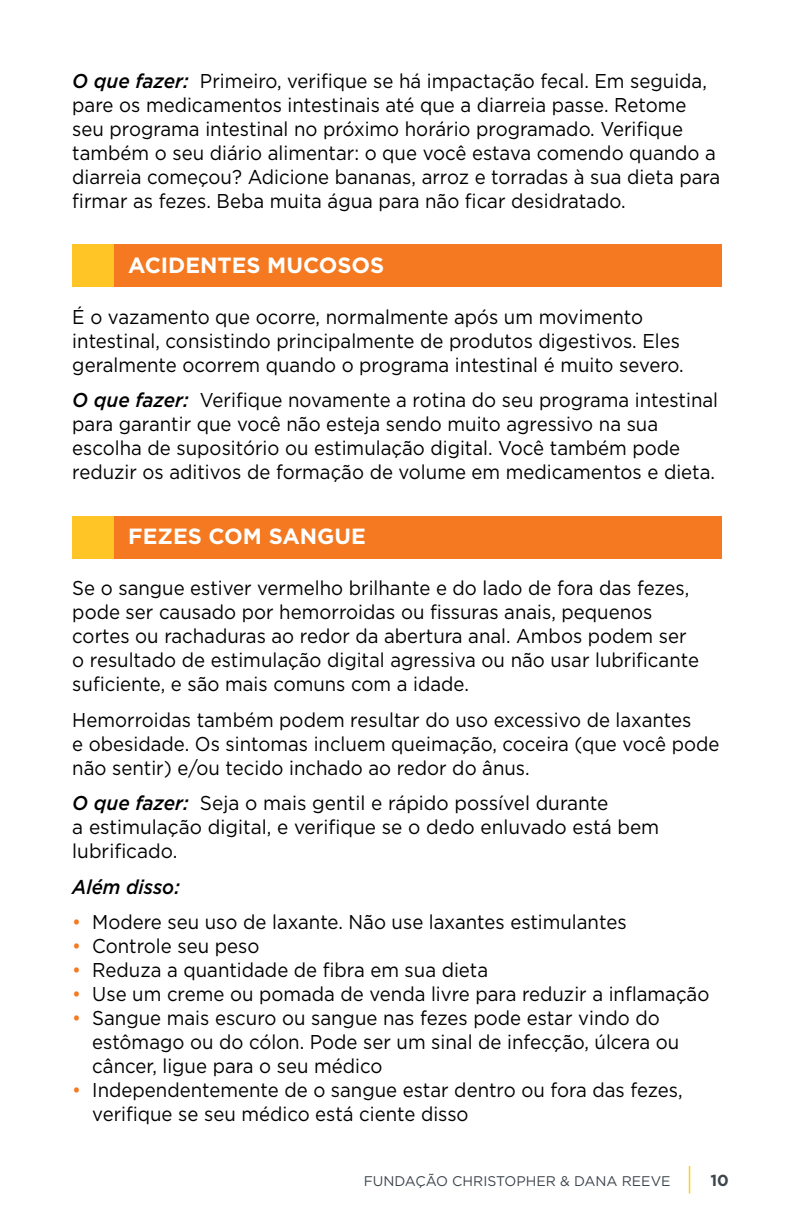
<style>
.page{position:relative;width:792px;height:1224px;background:#fff}
.page>*{position:absolute;margin:0;border:0;box-sizing:border-box;transform-origin:0 0}
.t1{font:700 22px "Gotham";color:#fff}
.t2{font:20px/24px "Gotham";color:#000;scale:.93 1}
.t3{font:20px/24px "Gotham";color:#000;scale:.95 1}
.t4{font:italic 500 20px "Gotham";color:#000;scale:.93 1}
.t5{font:700 16px "Gotham";color:#3d464c}
.t6{font:14px "Gotham";color:#3d464c}
.s1{font-weight:500;font-style:italic}
.s2{color:#f47920}
</style>
<div class="page">
<svg style="left:689px;top:1166px;width:1px;height:28px"></svg>
<div style="left:72px;top:245px;width:42px;height:42px;background:#ffc425"></div>
<div style="left:114px;top:245px;width:607px;height:42px;background:#f47920"></div>
<div style="left:72px;top:517px;width:42px;height:42px;background:#ffc425"></div>
<div style="left:114px;top:517px;width:607px;height:42px;background:#f47920"></div>
<p class="t2" style="left:72px;top:68px;width:698px"><span class="s1">O que fazer:</span> Primeiro, verifique se há impactação fecal. Em seguida, pare os medicamentos intestinais até que a diarreia passe. Retome seu programa intestinal no próximo horário programado. Verifique também o seu diário alimentar: o que você estava comendo quando a diarreia começou? Adicione bananas, arroz e torradas à sua dieta para firmar as fezes. Beba muita água para não ficar desidratado.</p>
<p class="t1" style="left:128px;top:251px;width:257px">ACIDENTES MUCOSOS</p>
<p class="t2" style="left:72px;top:304px;width:659px">É o vazamento que ocorre, normalmente após um movimento intestinal, consistindo principalmente de produtos digestivos. Eles geralmente ocorrem quando o programa intestinal é muito severo.</p>
<p class="t2" style="left:72px;top:388px;width:696px"><span class="s1">O que fazer:</span> Verifique novamente a rotina do seu programa intestinal para garantir que você não esteja sendo muito agressivo na sua escolha de supositório ou estimulação digital. Você também pode reduzir os aditivos de formação de volume em medicamentos e dieta.</p>
<p class="t1" style="left:128px;top:522px;width:239px">FEZES COM SANGUE</p>
<p class="t2" style="left:72px;top:576px;width:675px">Se o sangue estiver vermelho brilhante e do lado de fora das fezes, pode ser causado por hemorroidas ou fissuras anais, pequenos cortes ou rachaduras ao redor da abertura anal. Ambos podem ser o resultado de estimulação digital agressiva ou não usar lubrificante suficiente, e são mais comuns com a idade.</p>
<p class="t2" style="left:72px;top:707px;width:698px">Hemorroidas também podem resultar do uso excessivo de laxantes<br>e obesidade. Os sintomas incluem queimação, coceira (que você pode não sentir) e/ou tecido inchado ao redor do ânus.</p>
<p class="t3" style="left:72px;top:791px;width:619px"><span class="s1">O que fazer:</span> Seja o mais gentil e rápido possível durante<br>a estimulação digital, e verifique se o dedo enluvado está bem lubrificado.</p>
<p class="t4" style="left:72px;top:874px;width:117px">Além disso:</p>
<p class="t2" style="left:72px;top:910px;width:598px"><span class="s2">•</span> Modere seu uso de laxante. Não use laxantes estimulantes</p>
<p class="t2" style="left:72px;top:934px;width:203px"><span class="s2">•</span> Controle seu peso</p>
<p class="t2" style="left:72px;top:958px;width:449px"><span class="s2">•</span> Reduza a quantidade de fibra em sua dieta</p>
<p class="t2" style="left:72px;top:982px;width:687px"><span class="s2">•</span> Use um creme ou pomada de venda livre para reduzir a inflamação</p>
<p class="t2" style="left:92px;top:1006px;width:633px;text-indent:-20px"><span class="s2">•</span> Sangue mais escuro ou sangue nas fezes pode estar vindo do estômago ou do cólon. Pode ser um sinal de infecção, úlcera ou câncer, ligue para o seu médico</p>
<p class="t2" style="left:92px;top:1078px;width:636px;text-indent:-20px"><span class="s2">•</span> Independentemente de o sangue estar dentro ou fora das fezes, verifique se seu médico está ciente disso</p>
<p class="t6" style="left:364px;top:1172px;width:308px">FUNDAÇÃO CHRISTOPHER &amp; DANA REEVE</p>
<p class="t5" style="left:710px;top:1170px;width:20px">10</p>
</div>
